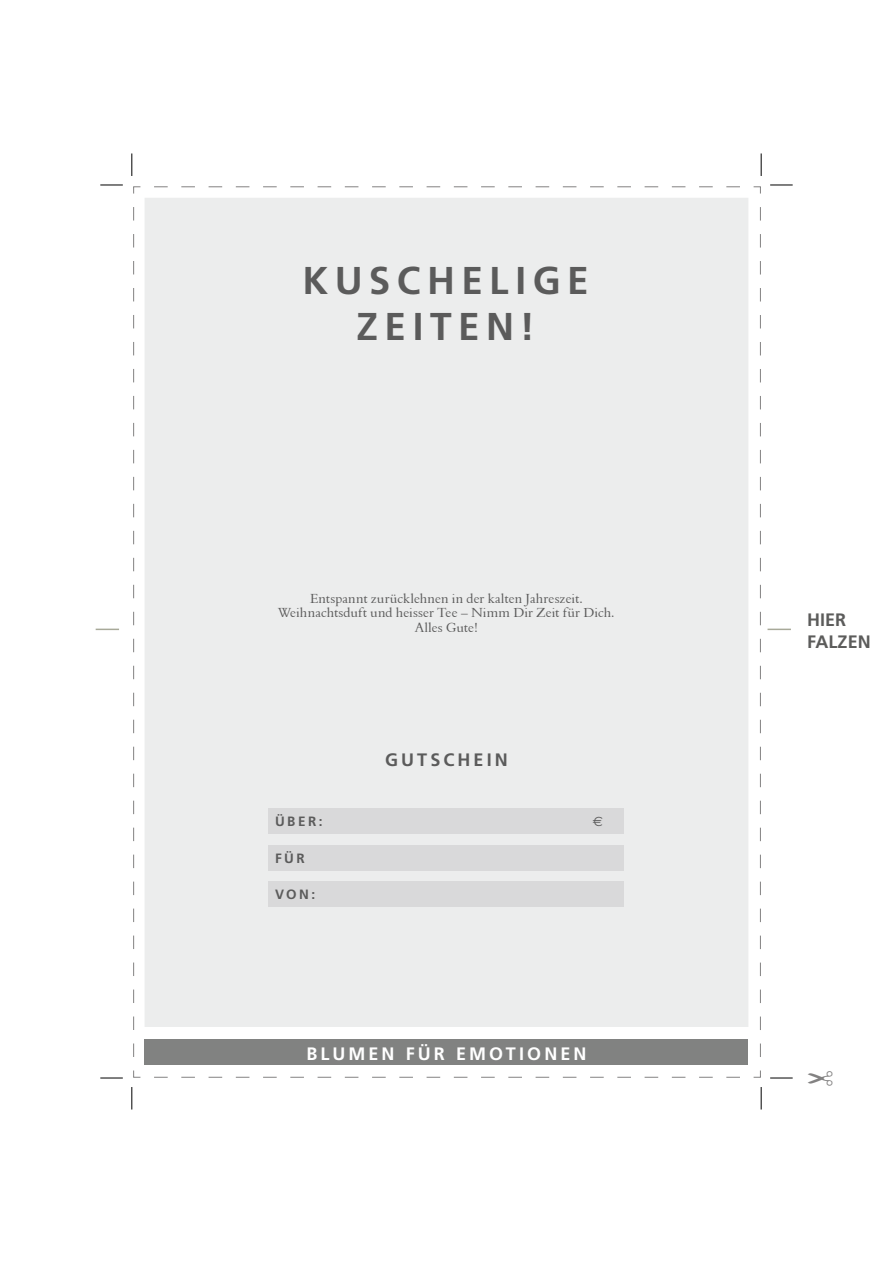
<style>
.page{position:relative;width:893px;height:1263px;background:#fff}
.page>*{position:absolute;margin:0;border:0;box-sizing:border-box;transform-origin:0 0}
.t1{font:700 38.7px/46.5px "Frutiger";letter-spacing:.165em;color:#5b5b5b;text-align:center}
.t2{font:700 18px "Frutiger";letter-spacing:.17em;color:#fff}
.t3{font:700 18px/21.6px "Frutiger";color:#5c5c5b}
.t4{font:700 18px "Frutiger";letter-spacing:.175em;color:#5b5b5b}
.t5{font:13.5px/14.2px "Aldine 401 BT Roman A";letter-spacing:.005em;color:#5b5b5b;text-align:center}
.t6{font:700 13.5px "Frutiger";letter-spacing:.185em;color:#5b5b5b}
.t7{font:13.5px "Euro Sans";color:#5b5b5b}
</style>
<div class="page">
<svg style="left:767px;top:629px;width:24px;height:1px"></svg>
<svg style="left:96px;top:629px;width:23px;height:1px"></svg>
<svg style="left:133px;top:186px;width:628px;height:892px"></svg>
<div style="left:145px;top:1040px;width:603px;height:25px;background:#818281"></div>
<div style="left:145px;top:198px;width:603px;height:829px;background:#eceded"></div>
<div style="left:269px;top:808px;width:355px;height:25px;background:#d9d9da"></div>
<div style="left:269px;top:845px;width:355px;height:25px;background:#d9d9da"></div>
<div style="left:269px;top:881px;width:355px;height:26px;background:#d9d9da"></div>
<svg style="left:100px;top:185px;width:23px;height:1px"></svg>
<svg style="left:770px;top:185px;width:23px;height:1px"></svg>
<svg style="left:100px;top:1078px;width:23px;height:1px"></svg>
<svg style="left:770px;top:1078px;width:23px;height:1px"></svg>
<svg style="left:132px;top:153px;width:1px;height:23px"></svg>
<svg style="left:132px;top:1087px;width:1px;height:22px"></svg>
<svg style="left:761px;top:153px;width:1px;height:23px"></svg>
<svg style="left:761px;top:1087px;width:1px;height:22px"></svg>
<h1 class="t1" style="left:303px;top:257px;width:288px">KUSCHELIGE<br>ZEITEN!</h1>
<p class="t5" style="left:278px;top:591px;width:338px">Entspannt zurücklehnen in der kalten Jahreszeit.<br>Weihnachtsduft und heisser Tee – Nimm Dir Zeit für Dich.<br>Alles Gute!</p>
<h2 class="t4" style="left:385px;top:749px;width:124px">GUTSCHEIN</h2>
<p class="t6" style="left:275px;top:813px;width:49px">ÜBER:</p>
<p class="t7" style="left:593px;top:813px;width:12px">€</p>
<p class="t6" style="left:275px;top:850px;width:31px">FÜR</p>
<p class="t6" style="left:275px;top:887px;width:42px">VON:</p>
<h2 class="t2" style="left:306px;top:1043px;width:282px">BLUMEN FÜR EMOTIONEN</h2>
<h2 class="t3" style="left:807px;top:609px;width:65px">HIER<br>FALZEN</h2>
</div>
